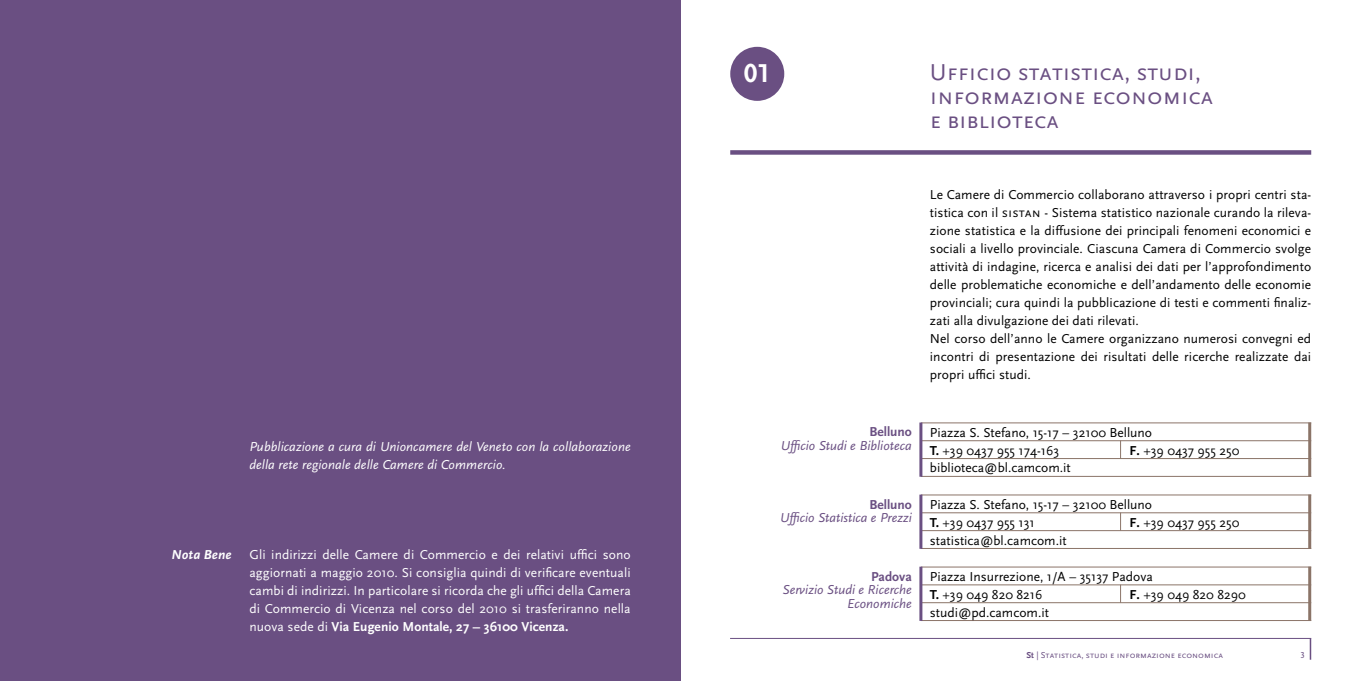
<style>
.page{position:relative;width:1361px;height:681px;background:#fff}
.page>*{position:absolute;margin:0;border:0;box-sizing:border-box;transform-origin:0 0}
.t1{font:700 27px "Scala Sans Figures";color:#fff}
.t2{font:24px/24px "Scala Sans Caps";color:#6a4f82}
.t3{font:13.5px/18px "Scala Sans";letter-spacing:.005em;color:#000}
.t4{font:13.5px/18px "Scala Sans";letter-spacing:.005em;color:#fff;text-align:justify}
.t5{font:italic 13.5px/18px "Scala Sans";letter-spacing:.005em;color:#fff}
.t6{font:italic 13.5px/13.5px "Scala Sans";color:#6a4f82;text-align:right}
.t7{font:700 13.5px "Scala Sans";color:#6a4f82}
.t8{font:italic 700 13.5px "Scala Sans";letter-spacing:.005em;color:#fff}
.t9{font:9px "Scala Sans Caps";color:#6a4f82}
.s1{font-weight:700}
.s2{font-family:"Scala Sans Caps"}
.s3{font-family:"Scala Sans";font-weight:700}
</style>
<div class="page">
<hr style="left:1309px;top:638px;width:2px;height:21px;background:#6a4f82">
<hr style="left:730px;top:638px;width:581px;height:1px;background:#6a4f82">
<div style="left:0;top:0;width:680px;height:680px;background:#6a4f82"></div>
<div style="left:730px;top:150px;width:581px;height:5px;background:#6a4f82"></div>
<div style="left:730px;top:47px;width:54px;height:54px;background:#6a4f82;border-radius:50%"></div>
<hr style="left:921px;top:440px;width:390px;height:1px;background:#8b7468">
<hr style="left:921px;top:458px;width:390px;height:1px;background:#8b7468">
<hr style="left:921px;top:476px;width:390px;height:1px;background:#8b7468">
<svg style="left:1120px;top:440px;width:1px;height:18px"></svg>
<hr style="left:1308px;top:422px;width:3px;height:54px;background:#8b7468">
<hr style="left:921px;top:422px;width:390px;height:1px;background:#8b7468">
<hr style="left:919px;top:422px;width:3px;height:54px;background:#6a4f82">
<hr style="left:921px;top:512px;width:390px;height:1px;background:#8b7468">
<hr style="left:921px;top:530px;width:390px;height:1px;background:#8b7468">
<hr style="left:921px;top:548px;width:390px;height:1px;background:#8b7468">
<svg style="left:1120px;top:512px;width:1px;height:18px"></svg>
<hr style="left:1308px;top:494px;width:3px;height:54px;background:#8b7468">
<hr style="left:921px;top:494px;width:390px;height:1px;background:#8b7468">
<hr style="left:919px;top:494px;width:3px;height:54px;background:#6a4f82">
<hr style="left:921px;top:584px;width:390px;height:1px;background:#8b7468">
<hr style="left:921px;top:602px;width:390px;height:1px;background:#8b7468">
<hr style="left:921px;top:620px;width:390px;height:1px;background:#8b7468">
<svg style="left:1120px;top:584px;width:1px;height:18px"></svg>
<hr style="left:1308px;top:566px;width:3px;height:54px;background:#8b7468">
<hr style="left:921px;top:566px;width:390px;height:1px;background:#8b7468">
<hr style="left:919px;top:566px;width:3px;height:54px;background:#6a4f82">
<p class="t5" style="left:249px;top:437px;width:383px">Pubblicazione a cura di Unioncamere del Veneto con la collaborazione della rete regionale delle Camere di Commercio.</p>
<p class="t8" style="left:171px;top:546px;width:61px">Nota Bene</p>
<p class="t4" style="left:249px;top:545px;width:383px">Gli indirizzi delle Camere di Commercio e dei relativi uffici sono aggiornati a maggio 2010. Si consiglia quindi di verificare eventuali cambi di indirizzi. In particolare si ricorda che gli uffici della Camera di Commercio di Vicenza nel corso del 2010 si trasferiranno nella nuova sede di <span class="s1">Via Eugenio Montale, 27 – 36100 Vicenza.</span></p>
<h1 class="t1" style="left:744px;top:62px;width:29px">01</h1>
<h2 class="t2" style="left:930px;top:61px;width:285px">Ufficio statistica, studi, informazione economica e biblioteca</h2>
<p class="t3" style="left:930px;top:185px;width:383px">Le Camere di Commercio collaborano attraverso i propri centri sta&shy;tistica con il <span class="s2">sistan</span> - Sistema statistico nazionale curando la rileva&shy;zione statistica e la diffusione dei principali fenomeni economici e sociali a livello provinciale. Ciascuna Camera di Commercio svolge attività di indagine, ricerca e analisi dei dati per l’approfondimento delle problematiche economiche e dell’andamento delle economie provinciali; cura quindi la pubblicazione di testi e commenti finaliz&shy;zati alla divulgazione dei dati rilevati.<br>Nel corso dell’anno le Camere organizzano numerosi convegni ed incontri di presentazione dei risultati delle ricerche realizzate dai propri uffici studi.</p>
<p class="t7" style="left:869px;top:424px;width:44px">Belluno</p>
<p class="t6" style="left:781px;top:439px;width:132px">Ufficio Studi e Biblioteca</p>
<p class="t3" style="left:930px;top:423px;width:224px">Piazza S. Stefano, 15-17 – 32100 Belluno<br><span class="s1">T.</span> +39 0437 955 174-163 biblioteca@bl.camcom.it</p>
<p class="t3" style="left:1129px;top:441px;width:111px"><span class="s1">F.</span> +39 0437 955 250</p>
<p class="t7" style="left:869px;top:496px;width:44px">Belluno</p>
<p class="t6" style="left:780px;top:511px;width:133px">Ufficio Statistica e Prezzi</p>
<p class="t3" style="left:930px;top:495px;width:224px">Piazza S. Stefano, 15-17 – 32100 Belluno<br><span class="s1">T.</span> +39 0437 955 131 statistica@bl.camcom.it</p>
<p class="t3" style="left:1129px;top:513px;width:111px"><span class="s1">F.</span> +39 0437 955 250</p>
<p class="t7" style="left:871px;top:568px;width:42px">Padova</p>
<p class="t6" style="left:782px;top:583px;width:131px">Servizio Studi e Ricerche<br>Economiche</p>
<p class="t3" style="left:930px;top:567px;width:224px">Piazza Insurrezione, 1/A – 35137 Padova<br><span class="s1">T.</span> +39 049 820 8216 studi@pd.camcom.it</p>
<p class="t3" style="left:1129px;top:585px;width:118px"><span class="s1">F.</span> +39 049 820 8290</p>
<p class="t9" style="left:1026px;top:650px;width:198px"><span class="s3">St</span> | Statistica, studi e informazione economica</p>
<p class="t9" style="left:1300px;top:650px;width:6px">3</p>
</div>
